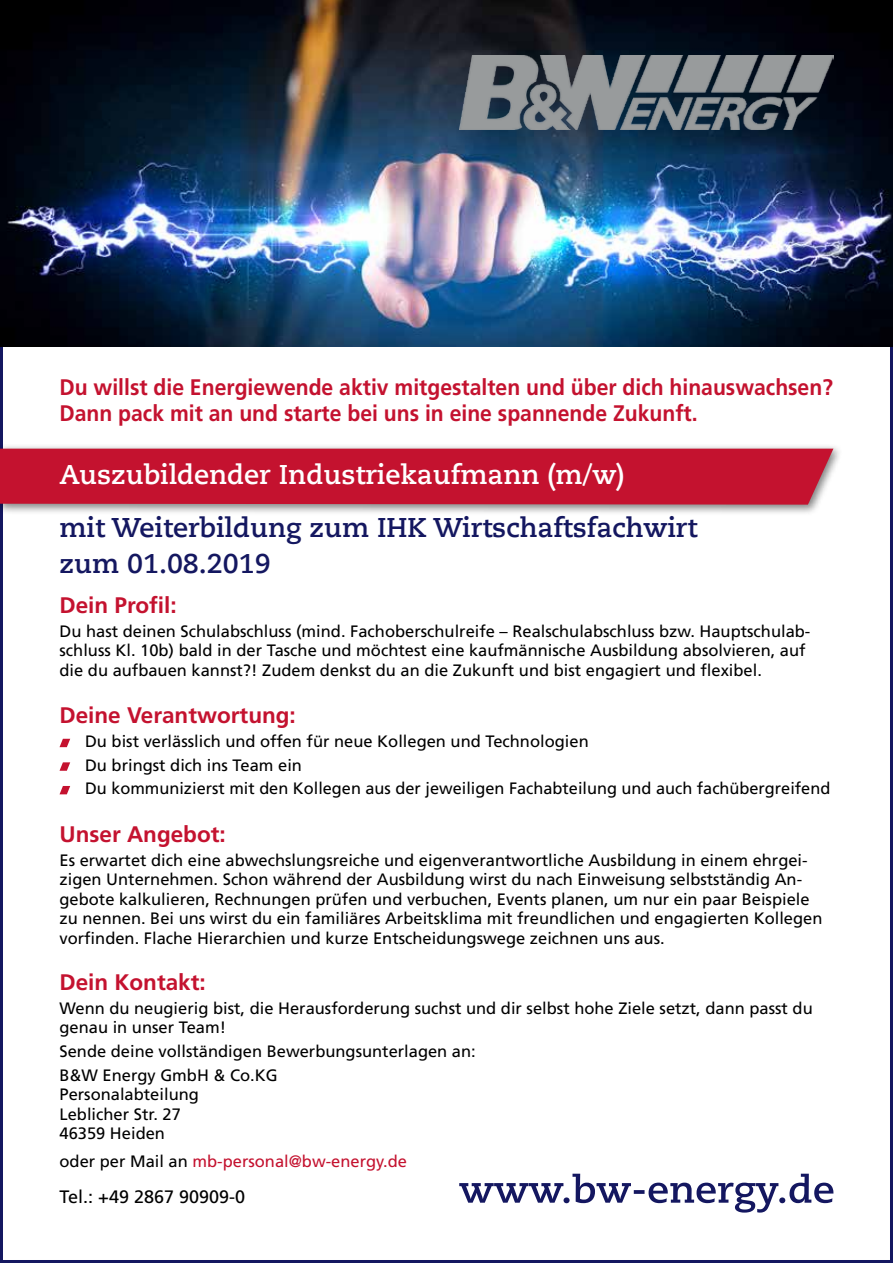
<style>
.page{position:relative;width:893px;height:1263px;background:#fff}
.page>*{position:absolute;margin:0;border:0;box-sizing:border-box;transform-origin:0 0}
.t1{font:700 27px/36px "Caecilia Com 75";color:#141760}
.t2{font:700 27px "Caecilia Com 75";color:#fff}
.t3{font:700 22.5px/26.5px "Frutiger LT Com";color:#c4122f;scale:.94 1}
.t4{font:700 22.5px "Frutiger LT Com";color:#c4122f}
.t5{font:18px "Frutiger LT Com";color:#000}
.t6{font:16.5px/19.5px "Frutiger LT Com";color:#000}
.t7{font:16.5px "Frutiger LT Com";color:#c4122f}
.s1{color:#000}
</style>
<div class="page">
<svg style="left:459px;top:1174px;width:374px;height:38px"></svg>
<svg style="left:60px;top:786px;width:10px;height:8px"></svg>
<svg style="left:60px;top:739px;width:10px;height:8px"></svg>
<svg style="left:60px;top:762px;width:10px;height:9px"></svg>
<div style="left:0;top:443px;width:844px;height:73px;background:#000;opacity:.5"></div>
<div style="left:0;top:449px;width:833px;height:56px;background:#c4122f"></div>
<img style="left:0;top:0;width:893px;height:347px">
<img style="left:459px;top:55px;width:374px;height:75px">
<h2 class="t3" style="left:60px;top:374px;width:824px">Du willst die Energiewende aktiv mitgestalten und über dich hinauswachsen?<br>Dann pack mit an und starte bei uns in eine spannende Zukunft.</h2>
<h1 class="t2" style="left:60px;top:456px;width:566px">Auszubildender Industriekaufmann (m/w)</h1>
<h1 class="t1" style="left:60px;top:509px;width:639px">mit Weiterbildung zum IHK Wirtschaftsfachwirt zum 01.08.2019</h1>
<h2 class="t4" style="left:60px;top:592px;width:119px">Dein Profil:</h2>
<p class="t6" style="left:60px;top:621px;width:752px">Du hast deinen Schulabschluss (mind. Fachoberschulreife – Realschulabschluss bzw. Hauptschulab&shy;schluss Kl. 10b) bald in der Tasche und möchtest eine kaufmännische Ausbildung absolvieren, auf die du aufbauen kannst?! Zudem denkst du an die Zukunft und bist engagiert und flexibel.</p>
<h2 class="t4" style="left:60px;top:702px;width:238px">Deine Verantwortung:</h2>
<p class="t6" style="left:85px;top:729px;width:747px;line-height:23.7px">Du bist verlässlich und offen für neue Kollegen und Technologien<br>Du bringst dich ins Team ein<br>Du kommunizierst mit den Kollegen aus der jeweiligen Fachabteilung und auch fachübergreifend</p>
<h2 class="t4" style="left:60px;top:821px;width:168px">Unser Angebot:</h2>
<p class="t6" style="left:60px;top:850px;width:764px">Es erwartet dich eine abwechslungsreiche und eigenverantwortliche Ausbildung in einem ehrgei&shy;zigen Unternehmen. Schon während der Ausbildung wirst du nach Einweisung selbstständig An&shy;gebote kalkulieren, Rechnungen prüfen und verbuchen, Events planen, um nur ein paar Beispiele zu nennen. Bei uns wirst du ein familiäres Arbeitsklima mit freundlichen und engagierten Kollegen vorfinden. Flache Hierarchien und kurze Entscheidungswege zeichnen uns aus.</p>
<h2 class="t4" style="left:60px;top:969px;width:148px">Dein Kontakt:</h2>
<p class="t6" style="left:60px;top:998px;width:755px">Wenn du neugierig bist, die Herausforderung suchst und dir selbst hohe Ziele setzt, dann passt du genau in unser Team!</p>
<p class="t6" style="left:60px;top:1039px;width:418px;line-height:23.7px">Sende deine vollständigen Bewerbungsunterlagen an:<br>B&amp;W Energy GmbH &amp; Co.KG</p>
<p class="t6" style="left:60px;top:1085px;width:141px">Personalabteilung<br>Leblicher Str. 27<br>46359 Heiden</p>
<p class="t7" style="left:60px;top:1151px;width:349px"><span class="s1">oder per Mail an</span> mb-personal@bw-energy.de</p>
<p class="t5" style="left:60px;top:1186px;width:187px">Tel.: +49 2867 90909-0</p>
</div>
